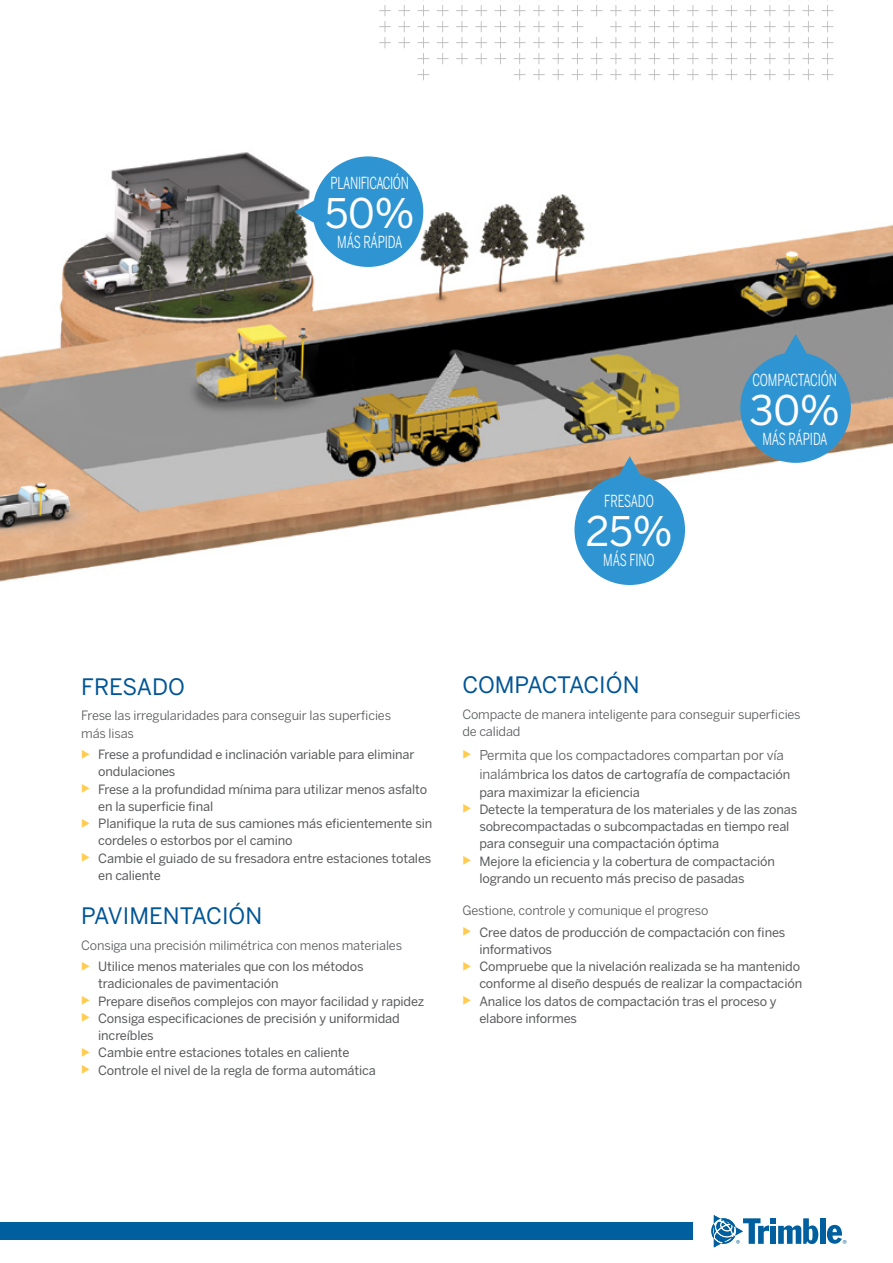
<style>
.page{position:relative;width:893px;height:1263px;background:#fff}
.page>*{position:absolute;margin:0;border:0;box-sizing:border-box;transform-origin:0 0}
.t1{font:40.5px "Benton Sans";color:#fff}
.t2{font:22.5px "Benton Sans";color:#005596}
.t3{font:16.5px "Benton Sans Condensed";letter-spacing:-.02em;color:#fff;scale:.8 1}
.t4{font:13.5px "Benton Sans";letter-spacing:-.01em;color:#58595b}
.t5{font:12.75px/17.2px "Benton Sans";letter-spacing:-.01em;color:#58595b}
.t6{font:12.75px/17.2px "Benton Sans";letter-spacing:-.01em;color:#58595b}
.s1{font-size:13.5px}
</style>
<div class="page">
<div style="left:0;top:1222px;width:693px;height:18px;background:#005f9e"></div>
<div style="left:820px;top:1218px;width:5px;height:26px;background:#005f9e"></div>
<svg style="left:711px;top:1215px;width:107px;height:32px"></svg>
<svg style="left:827px;top:1225px;width:19px;height:19px"></svg>
<svg style="left:379px;top:0;width:454px;height:80px"></svg>
<img style="left:0;top:152px;width:893px;height:430px">
<svg style="left:294px;top:156px;width:129px;height:111px"></svg>
<svg style="left:574px;top:456px;width:111px;height:129px;background:#64a2c5"></svg>
<svg style="left:740px;top:334px;width:111px;height:129px;background:#5396bd"></svg>
<p class="t3" style="left:330px;top:173px;width:100px">PLANIFICACIÓN</p>
<h1 class="t1" style="left:325px;top:189px;width:92px">50%</h1>
<p class="t3" style="left:337px;top:232px;width:83px">MÁS RÁPIDA</p>
<p class="t3" style="left:604px;top:491px;width:64px">FRESADO</p>
<h1 class="t1" style="left:585px;top:507px;width:89px">25%</h1>
<p class="t3" style="left:603px;top:550px;width:66px">MÁS FINO</p>
<p class="t3" style="left:752px;top:370px;width:107px">COMPACTACIÓN</p>
<h1 class="t1" style="left:749px;top:386px;width:92px">30%</h1>
<p class="t3" style="left:762px;top:429px;width:83px">MÁS RÁPIDA</p>
<h2 class="t2" style="left:81px;top:673px;width:105px">FRESADO</h2>
<p class="t6" style="left:81px;top:707px;width:311px">Frese las irregularidades para conseguir las superficies más lisas</p>
<p class="t5" style="left:98px;top:746px;width:336px">Frese a profundidad e inclinación variable para eliminar ondulaciones<br>Frese a la profundidad mínima para utilizar menos asfalto en la superficie final<br>Planifique la ruta de sus camiones más eficientemente sin cordeles o estorbos por el camino<br>Cambie el guiado de su fresadora entre estaciones totales en caliente</p>
<h2 class="t2" style="left:81px;top:902px;width:183px">PAVIMENTACIÓN</h2>
<p class="t6" style="left:81px;top:936px;width:322px">Consiga una precisión milimétrica con menos materiales</p>
<p class="t5" style="left:98px;top:958px;width:328px">Utilice menos materiales que con los métodos tradicionales de pavimentación<br>Prepare diseños complejos con mayor facilidad y rapidez Consiga especificaciones de precisión y uniformidad increíbles<br>Cambie entre estaciones totales en caliente<br>Controle el nivel de la regla de forma automática</p>
<h2 class="t2" style="left:462px;top:671px;width:179px">COMPACTACIÓN</h2>
<p class="t6" style="left:462px;top:706px;width:340px">Compacte de manera inteligente para conseguir superficies de calidad</p>
<p class="t4" style="left:479px;top:747px;width:306px">Permita que los compactadores compartan por vía</p>
<p class="t5" style="left:479px;top:766px;width:319px"><span class="s1">inalám</span>brica los datos de cartografía de compactación para maximizar la eficiencia<br>Detecte la temperatura de los materiales y de las zonas sobrecompactadas o subcompactadas en tiempo real para conseguir una compactación óptima<br>Mejore la eficiencia y la cobertura de compactación logrando un recuento más preciso de pasadas</p>
<p class="t6" style="left:462px;top:902px;width:248px">Gestione, controle y comunique el progreso</p>
<p class="t5" style="left:479px;top:923px;width:324px">Cree datos de producción de compactación con fines informativos<br>Compruebe que la nivelación realizada se ha mantenido conforme al diseño después de realizar la compactación Analice los datos de compactación tras el proceso y elabore informes</p>
</div>
